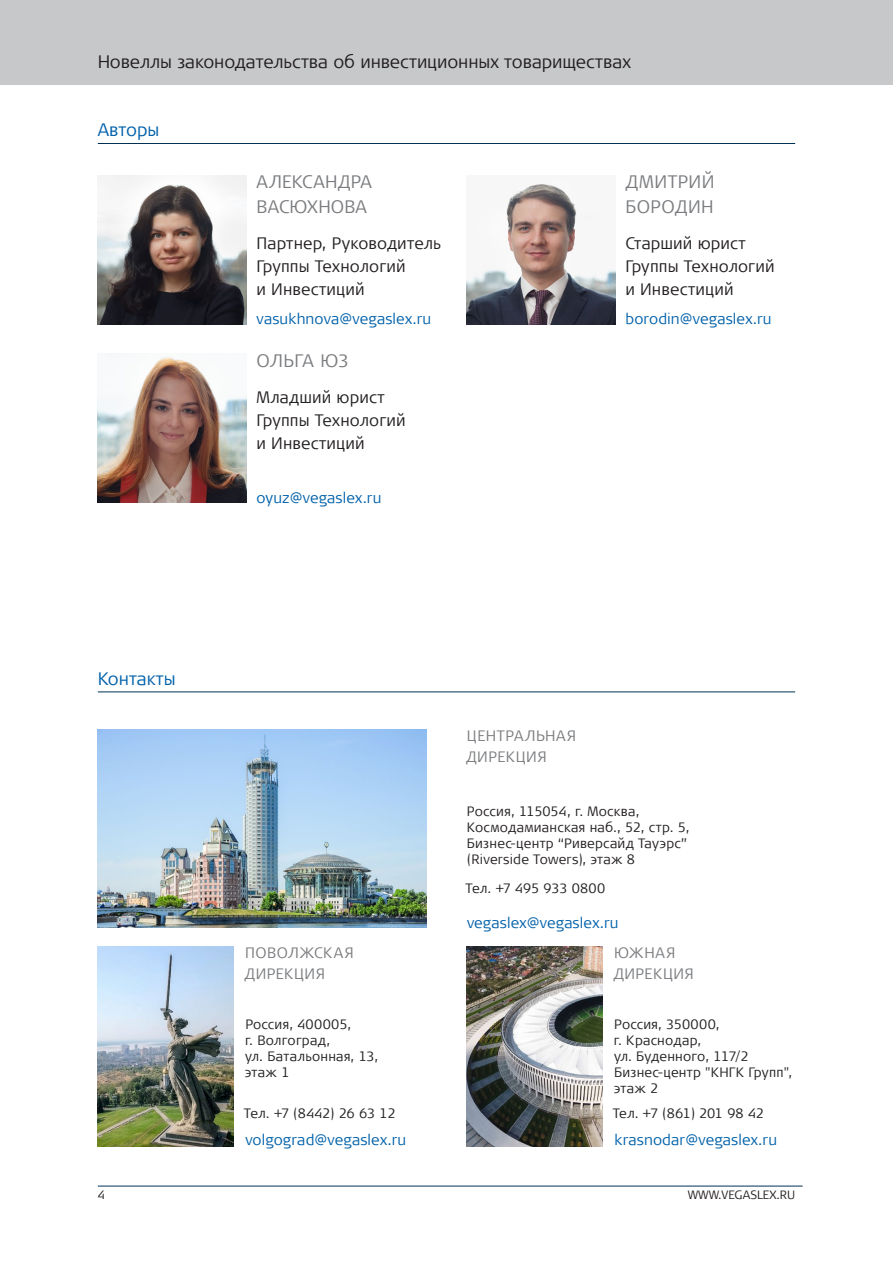
<style>
.page{position:relative;width:893px;height:1263px;background:#fff}
.page>*{position:absolute;margin:0;border:0;box-sizing:border-box;transform-origin:0 0}
.t1{font:300 18px "Signa Offc Pro";letter-spacing:-.005em;color:#231f20}
.t2{font:300 18px/24.8px "Signa Offc Pro";letter-spacing:.02em;color:#7a7c7f}
.t3{font:300 18px "Signa Offc Pro";color:#0061aa}
.t4{font:300 16.5px/23px "Signa Offc Pro";letter-spacing:.005em;color:#231f20}
.t5{font:300 15px "Signa Offc Pro";letter-spacing:.01em;color:#0061aa}
.t6{font:300 15px/21.6px "Signa Offc Pro";letter-spacing:.035em;color:#7a7c7f}
.t7{font:300 13.5px/16.2px "Signa Offc Pro";letter-spacing:.015em;color:#231f20}
.t8{font:300 13.5px "Signa Offc Pro";letter-spacing:-.015em;color:#231f20}
.t9{font:300 13.5px "Signa Offc Pro";letter-spacing:-.005em;color:#231f20}
.t10{font:300 12px "Signa Sc Offc Pro";color:#231f20}
.t11{font:300 12px "Signa Offc Pro";color:#231f20}
</style>
<div class="page">
<div style="left:0;top:0;width:893px;height:85px;background:#c7c8ca"></div>
<hr style="left:98px;top:1186px;width:705px;height:1px;background:#003154">
<hr style="left:98px;top:143px;width:697px;height:1px;background:#003154">
<hr style="left:98px;top:691px;width:697px;height:1px;background:#003154">
<img style="left:98px;top:730px;width:328px;height:198px">
<img style="left:98px;top:947px;width:136px;height:199px">
<img style="left:467px;top:947px;width:136px;height:199px">
<img style="left:98px;top:175px;width:149px;height:149px">
<img style="left:98px;top:356px;width:149px;height:147px">
<img style="left:467px;top:184px;width:148px;height:140px">
<h1 class="t1" style="left:98px;top:49px;width:535px">Новеллы законодательства об инвестиционных товариществах</h1>
<h1 class="t3" style="left:98px;top:118px;width:63px">Авторы</h1>
<h1 class="t3" style="left:98px;top:666px;width:79px">Контакты</h1>
<h1 class="t2" style="left:257px;top:169px;width:117px">АЛЕКСАНДРА<br>ВАСЮХНОВА</h1>
<p class="t4" style="left:257px;top:231px;width:186px">Партнер, Руководитель<br>Группы Технологий<br>и Инвестиций</p>
<p class="t5" style="left:257px;top:309px;width:176px">vasukhnova@vegaslex.ru</p>
<h1 class="t2" style="left:257px;top:347px;width:93px">ОЛЬГА ЮЗ</h1>
<p class="t4" style="left:257px;top:385px;width:151px">Младший юрист<br>Группы Технологий и Инвестиций</p>
<p class="t5" style="left:257px;top:487px;width:126px">oyuz@vegaslex.ru</p>
<h1 class="t2" style="left:625px;top:169px;width:90px">ДМИТРИЙ<br>БОРОДИН</h1>
<p class="t4" style="left:625px;top:231px;width:151px">Старший юрист<br>Группы Технологий и Инвестиций</p>
<p class="t5" style="left:625px;top:309px;width:148px">borodin@vegaslex.ru</p>
<p class="t6" style="left:245px;top:941px;width:111px">ПОВОЛЖСКАЯ<br>ДИРЕКЦИЯ</p>
<p class="t7" style="left:245px;top:1015px;width:135px">Россия, 400005,<br>г. Волгоград,<br>ул. Батальонная, 13, этаж 1</p>
<p class="t8" style="left:244px;top:1104px;width:153px">Тел. +7 (8442) 26 63 12</p>
<p class="t5" style="left:245px;top:1129px;width:162px">volgograd@vegaslex.ru</p>
<p class="t6" style="left:466px;top:724px;width:111px">ЦЕНТРАЛЬНАЯ<br>ДИРЕКЦИЯ</p>
<p class="t7" style="left:467px;top:802px;width:224px">Россия, 115054, г. Москва,<br>Космодамианская наб., 52, стр. 5,<br>Бизнес-центр “Риверсайд Тауэрс” (Riverside Towers), этаж 8</p>
<p class="t9" style="left:466px;top:879px;width:141px">Тел. +7 495 933 0800</p>
<p class="t5" style="left:467px;top:912px;width:153px">vegaslex@vegaslex.ru</p>
<p class="t6" style="left:613px;top:941px;width:82px">ЮЖНАЯ<br>ДИРЕКЦИЯ</p>
<p class="t7" style="left:614px;top:1015px;width:180px">Россия, 350000,<br>г. Краснодар,<br>ул. Буденного, 117/2<br>Бизнес-центр "КНГК Групп", этаж 2</p>
<p class="t8" style="left:613px;top:1104px;width:153px">Тел. +7 (861) 201 98 42</p>
<p class="t5" style="left:614px;top:1129px;width:164px">krasnodar@vegaslex.ru</p>
<p class="t11" style="left:98px;top:1187px;width:9px">4</p>
<p class="t10" style="left:688px;top:1187px;width:109px">WWW.VEGASLEX.RU</p>
</div>
